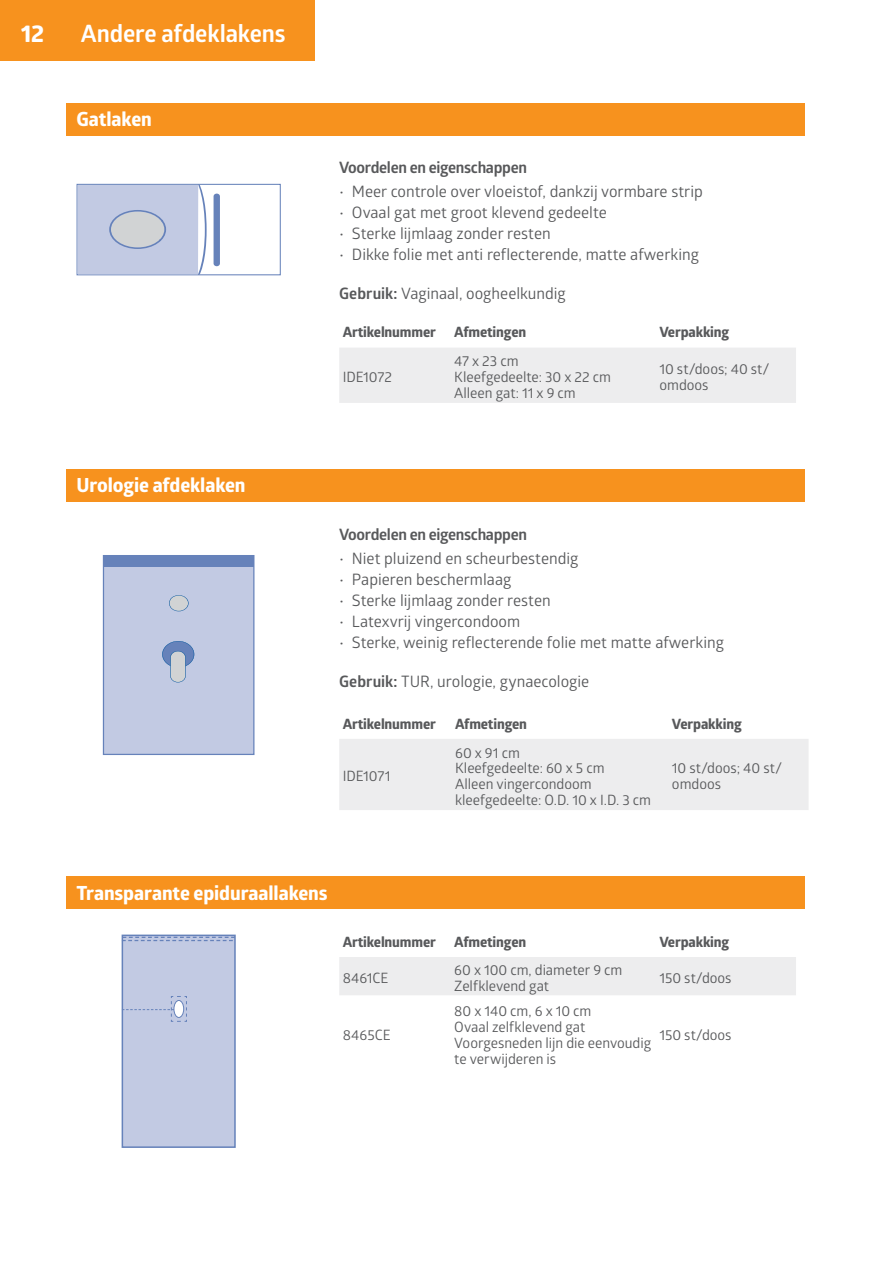
<style>
.page{position:relative;width:893px;height:1263px;background:#fff}
.page>*{position:absolute;margin:0;border:0;box-sizing:border-box;transform-origin:0 0}
.t1{font:700 24px "Glober";letter-spacing:-.005em;color:#fff}
.t2{font:700 24px "Globerx";color:#fff}
.t3{font:700 19.5px "Globerx";letter-spacing:-.005em;color:#fff}
.t4{font:15.75px "Glober";color:#58595b}
.t5{font:700 15.75px "Glober";letter-spacing:-.02em;color:#58595b}
.t6{font:14.25px/15.8px "Glober";letter-spacing:-.005em;color:#58595b}
.t7{font:700 14.25px "Globerx";letter-spacing:-.01em;color:#58595b}
.s1{font-weight:700}
</style>
<div class="page">
<div style="left:0;top:0;width:315px;height:61px;background:#f7921e"></div>
<div style="left:66px;top:104px;width:739px;height:32px;background:#f7921e"></div>
<div style="left:66px;top:469px;width:739px;height:32px;background:#f7921e"></div>
<div style="left:66px;top:877px;width:739px;height:32px;background:#f7921e"></div>
<div style="left:339px;top:348px;width:457px;height:55px;background:#ededee"></div>
<div style="left:339px;top:739px;width:470px;height:71px;background:#ededee"></div>
<div style="left:339px;top:957px;width:457px;height:38px;background:#ededee"></div>
<div style="left:77px;top:184px;width:204px;height:91px;background:#fff;border:1px solid #6682ba"></div>
<svg style="left:198px;top:184px;width:9px;height:91px"></svg>
<div style="left:214px;top:194px;width:6px;height:72px;background:#6682ba;border-radius:3px"></div>
<div style="left:78px;top:185px;width:120px;height:89px;background:#c2cae3"></div>
<svg style="left:109px;top:210px;width:57px;height:39px"></svg>
<div style="left:103px;top:555px;width:151px;height:200px;background:#c2cae3;border:1px solid #6682ba"></div>
<svg style="left:169px;top:595px;width:20px;height:16px"></svg>
<svg style="left:162px;top:641px;width:32px;height:41px"></svg>
<div style="left:104px;top:556px;width:150px;height:11px;background:#6682ba"></div>
<div style="left:122px;top:934px;width:114px;height:214px;background:#c2cae3;border:2px solid #6682ba"></div>
<svg style="left:122px;top:937px;width:113px;height:4px"></svg>
<svg style="left:122px;top:996px;width:65px;height:26px"></svg>
<h1 class="t2" style="left:21px;top:16px;width:24px">12</h1>
<h1 class="t1" style="left:81px;top:17px;width:206px">Andere afdeklakens</h1>
<p class="t3" style="left:77px;top:105px;width:77px">Gatlaken</p>
<p class="t3" style="left:77px;top:471px;width:171px">Urologie afdeklaken</p>
<p class="t5" style="left:339px;top:156px;width:189px">Voordelen en eigenschappen</p>
<p class="t4" style="left:339px;top:181px;width:365px">• Meer controle over vloeistof, dankzij vormbare strip</p>
<p class="t4" style="left:339px;top:202px;width:269px">• Ovaal gat met groot klevend gedeelte</p>
<p class="t4" style="left:339px;top:223px;width:213px">• Sterke lijmlaag zonder resten</p>
<p class="t4" style="left:339px;top:244px;width:361px">• Dikke folie met anti reflecterende, matte afwerking</p>
<p class="t4" style="left:339px;top:282px;width:228px"><span class="s1">Gebruik:</span> Vaginaal, oogheelkundig</p>
<p class="t7" style="left:343px;top:322px;width:95px">Artikelnummer</p>
<p class="t7" style="left:454px;top:322px;width:73px">Afmetingen</p>
<p class="t7" style="left:659px;top:322px;width:71px">Verpakking</p>
<p class="t6" style="left:343px;top:368px;width:51px">IDE1072</p>
<p class="t6" style="left:454px;top:353px;width:158px">47 x 23 cm<br>Kleefgedeelte: 30 x 22 cm<br>Alleen gat: 11 x 9 cm</p>
<p class="t6" style="left:659px;top:360px;width:112px">10 st/doos; 40 st/ omdoos</p>
<p class="t5" style="left:339px;top:523px;width:189px">Voordelen en eigenschappen</p>
<p class="t4" style="left:339px;top:547px;width:241px">• Niet pluizend en scheurbestendig</p>
<p class="t4" style="left:339px;top:568px;width:174px">• Papieren beschermlaag</p>
<p class="t4" style="left:339px;top:589px;width:213px">• Sterke lijmlaag zonder resten</p>
<p class="t4" style="left:339px;top:610px;width:183px">• Latexvrij vingercondoom</p>
<p class="t4" style="left:339px;top:631px;width:386px">• Sterke, weinig reflecterende folie met matte afwerking</p>
<p class="t4" style="left:339px;top:671px;width:252px"><span class="s1">Gebruik:</span> TUR, urologie, gynaecologie</p>
<p class="t7" style="left:343px;top:713px;width:95px">Artikelnummer</p>
<p class="t7" style="left:455px;top:713px;width:73px">Afmetingen</p>
<p class="t7" style="left:672px;top:713px;width:71px">Verpakking</p>
<p class="t6" style="left:343px;top:767px;width:49px">IDE1071</p>
<p class="t6" style="left:455px;top:744px;width:197px">60 x 91 cm<br>Kleefgedeelte: 60 x 5 cm<br>Alleen vingercondoom kleefgedeelte: O.D. 10 x I.D. 3 cm</p>
<p class="t6" style="left:672px;top:760px;width:112px">10 st/doos; 40 st/ omdoos</p>
<p class="t3" style="left:77px;top:878px;width:253px">Transparante epiduraallakens</p>
<p class="t7" style="left:343px;top:931px;width:95px">Artikelnummer</p>
<p class="t7" style="left:454px;top:931px;width:73px">Afmetingen</p>
<p class="t7" style="left:659px;top:931px;width:71px">Verpakking</p>
<p class="t6" style="left:343px;top:969px;width:47px">8461CE</p>
<p class="t6" style="left:454px;top:961px;width:170px">60 x 100 cm, diameter 9 cm<br>Zelfklevend gat</p>
<p class="t6" style="left:659px;top:969px;width:74px">150 st/doos</p>
<p class="t6" style="left:343px;top:1026px;width:49px">8465CE</p>
<p class="t6" style="left:454px;top:1003px;width:198px">80 x 140 cm, 6 x 10 cm<br>Ovaal zelfklevend gat<br>Voorgesneden lijn die eenvoudig te verwijderen is</p>
<p class="t6" style="left:659px;top:1026px;width:74px">150 st/doos</p>
</div>
